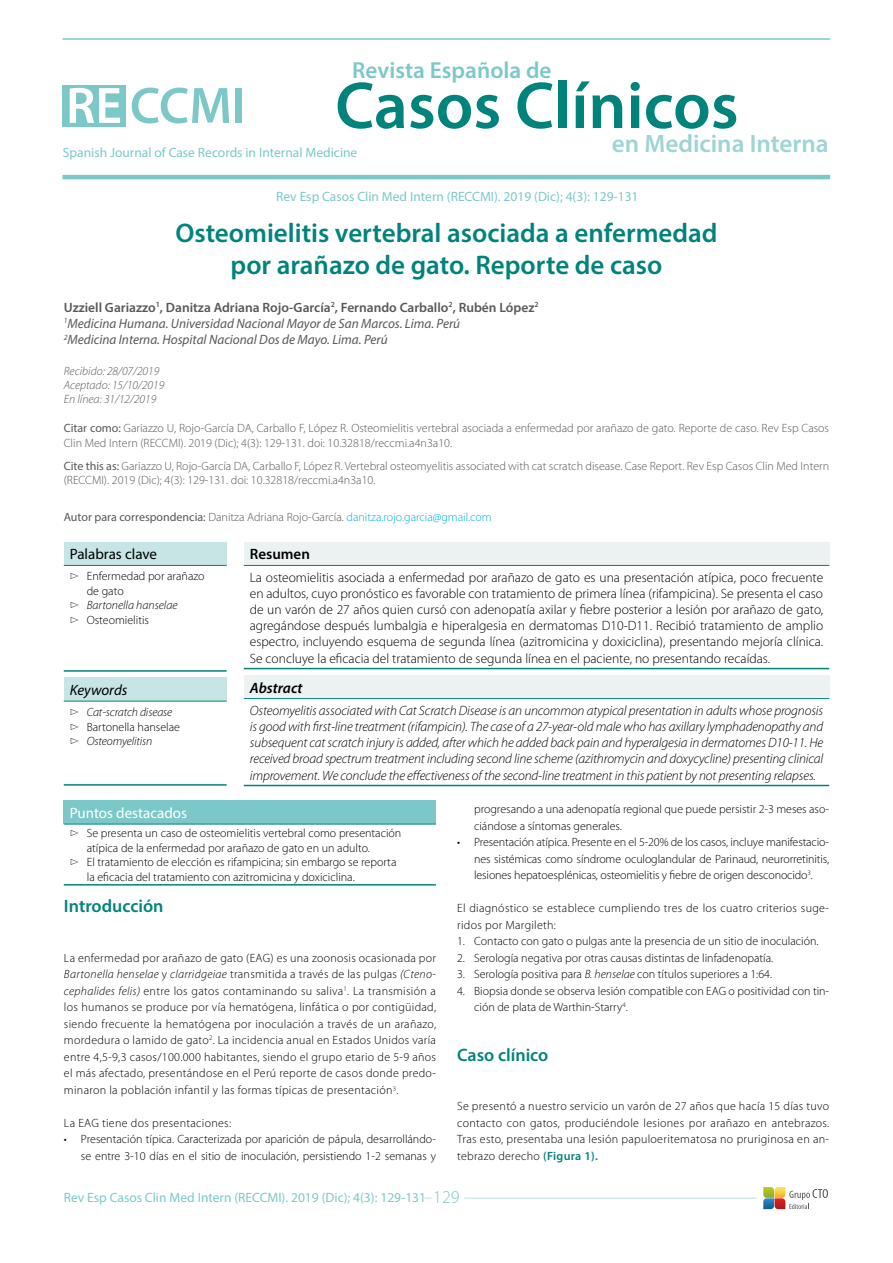
<style>
.page{position:relative;width:893px;height:1263px;background:#fff}
.page>*{position:absolute;margin:0;border:0;box-sizing:border-box;transform-origin:0 0}
.t1{font:600 66.75px "Myriad Pro";color:#00837b}
.t2{font:600 27px/32.4px "Myriad Pro";color:#00837b;text-align:center}
.t3{font:600 25.2px "Myriad Pro";color:#9dd4d4}
.t4{font:600 23.25px "Myriad Pro";color:#7cc8c9}
.t5{font:600 18px "Myriad Pro";color:#00837b}
.t6{font:15px "Myriad Pro";color:#fff}
.t7{font:15px "Myriad Pro";color:#000}
.t8{font:italic 15px "Myriad Pro";color:#000}
.t9{font:italic 600 15px "Myriad Pro";color:#000}
.t10{font:600 15px "Myriad Pro";color:#000}
.t11{font:300 13.5px/16.2px "Myriad Pro";color:#000;text-align:justify}
.t12{font:italic 300 13.5px/16.2px "Myriad Pro";letter-spacing:-.01em;color:#000;text-align:justify}
.t13{font:italic 13.5px/16.2px "Myriad Pro";color:#58585a}
.t14{font:13.5px "Myriad Pro";color:#7cc8c9}
.t15{font:300 12px/16.5px "Myriad Pro";color:#000;text-align:justify}
.t16{font:300 12px/14.4px "Myriad Pro";color:#58585a}
.t17{font:300 12px/16.5px "Myriad Pro";letter-spacing:.025em;color:#000}
.t18{font:300 12px "Myriad Pro";color:#00b0e6}
.t19{font:italic 300 12px/14.4px "Myriad Pro";letter-spacing:-.01em;color:#000}
.t20{font:italic 300 12px/14.4px "Myriad Pro";color:#58585a}
.s1{font-weight:600;font-style:normal}
.s2{font-weight:400}
.s3{font-weight:400;color:#58585a}
.s4{color:#58585a}
.s5{font-style:normal}
.s6{font-style:italic}
.s7{font-weight:600;color:#00837b}
.s8{font-weight:300;font-size:18px}
</style>
<div class="page">
<div style="left:63px;top:85px;width:63px;height:41px;background:#7cc8c9"></div>
<svg style="left:70px;top:88px;width:50px;height:35px"></svg>
<svg style="left:132px;top:88px;width:97px;height:35px"></svg>
<div style="left:236px;top:88px;width:6px;height:35px;background:#7cc8c9"></div>
<hr style="left:63px;top:38px;width:767px;height:2px;background:#7cc8c9">
<hr style="left:63px;top:175px;width:767px;height:4px;background:#7cc8c9">
<svg style="left:763px;top:1187px;width:65px;height:22px"></svg>
<hr style="left:464px;top:1198px;width:293px;height:1px;background:#b9dfdf">
<div style="left:64px;top:542px;width:163px;height:23px;background:#c6e5e4"></div>
<hr style="left:64px;top:670px;width:163px;height:2px;background:#00837b">
<hr style="left:64px;top:565px;width:163px;height:1px;background:#00837b">
<div style="left:64px;top:678px;width:163px;height:23px;background:#c6e5e4"></div>
<hr style="left:64px;top:784px;width:163px;height:2px;background:#00837b">
<hr style="left:64px;top:701px;width:163px;height:1px;background:#00837b">
<div style="left:244px;top:542px;width:585px;height:23px;background:#ebf2f1"></div>
<hr style="left:244px;top:668px;width:585px;height:1px;background:#00837b">
<hr style="left:244px;top:565px;width:585px;height:1px;background:#00837b">
<div style="left:244px;top:675px;width:585px;height:23px;background:#ebf2f1"></div>
<hr style="left:244px;top:785px;width:585px;height:1px;background:#00837b">
<hr style="left:244px;top:698px;width:585px;height:1px;background:#00837b">
<div style="left:64px;top:801px;width:372px;height:23px;background:#7cc8c9"></div>
<hr style="left:64px;top:824px;width:372px;height:1px;background:#00837b">
<hr style="left:64px;top:884px;width:372px;height:1px;background:#00837b">
<h3 class="t4" style="left:352px;top:56px;width:201px">Revista Española de</h3>
<h1 class="t1" style="left:335px;top:63px;width:405px">Casos Clínicos</h1>
<h3 class="t3" style="left:612px;top:127px;width:218px">en Medicina Interna</h3>
<p class="t14" style="left:63px;top:144px;width:296px">Spanish Journal of Case Records in Internal Medicine</p>
<p class="t14" style="left:276px;top:188px;width:364px">Rev Esp Casos Clin Med Intern (RECCMI). 2019 (Dic); 4(3): 129-131</p>
<h2 class="t2" style="left:175px;top:216px;width:544px">Osteomielitis vertebral asociada a enfermedad por arañazo de gato. Reporte de caso</h2>
<p class="t13" style="left:64px;top:299px;width:476px"><span class="s1">Uzziell Gariazzo</span><sup>1</sup><span class="s1">, Danitza Adriana Rojo-García</span><sup>2</sup><span class="s1">, Fernando Carballo</span><sup>2</sup><span class="s1">, Rubén López</span><sup>2<br></sup><sup>1</sup>Medicina Humana. Universidad Nacional Mayor de San Marcos. Lima. Perú<br><sup>2</sup>Medicina Interna. Hospital Nacional Dos de Mayo. Lima. Perú</p>
<p class="t20" style="left:64px;top:364px;width:102px">Recibido: 28/07/2019<br>Aceptado: 15/10/2019<br>En línea: 31/12/2019</p>
<p class="t16" style="left:64px;top:421px;width:767px"><span class="s2">Citar como:</span> Gariazzo U, Rojo-García DA, Carballo F, López R. Osteomielitis vertebral asociada a enfermedad por arañazo de gato. Reporte de caso. Rev Esp Casos<br>Clin Med Intern (RECCMI). 2019 (Dic); 4(3): 129-131. doi: 10.32818/reccmi.a4n3a10.</p>
<p class="t16" style="left:64px;top:459px;width:767px"><span class="s2">Cite this as:</span> Gariazzo U, Rojo-García DA, Carballo F, López R. Vertebral osteomyelitis associated with cat scratch disease. Case Report. Rev Esp Casos Clin Med Intern (RECCMI). 2019 (Dic); 4(3): 129-131. doi: 10.32818/reccmi.a4n3a10.</p>
<p class="t18" style="left:64px;top:511px;width:429px"><span class="s3">Autor para correspondencia:</span> <span class="s4">Danitza Adriana Rojo-García.</span> danitza.rojo.garcia@gmail.com</p>
<p class="t7" style="left:70px;top:545px;width:89px">Palabras clave</p>
<p class="t15" style="left:70px;top:568px;width:136px">▻ Enfermedad por arañazo</p>
<p class="t15" style="left:87px;top:583px;width:38px">de gato</p>
<p class="t19" style="left:70px;top:598px;width:109px">▻ Bartonella hanselae</p>
<p class="t15" style="left:70px;top:612px;width:81px">▻ Osteomielitis</p>
<p class="t8" style="left:70px;top:681px;width:59px">Keywords</p>
<p class="t19" style="left:70px;top:705px;width:112px">▻ Cat-scratch disease ▻ <span class="s5">Bartonella hanselae </span>▻ Osteomyelitisn</p>
<p class="t10" style="left:250px;top:545px;width:62px">Resumen</p>
<p class="t11" style="left:250px;top:569px;width:575px">La osteomielitis asociada a enfermedad por arañazo de gato es una presentación atípica, poco frecuente en adultos, cuyo pronóstico es favorable con tratamiento de primera línea (rifampicina). Se presenta el caso de un varón de 27 años quien cursó con adenopatía axilar y fiebre posterior a lesión por arañazo de gato, agregándose después lumbalgia e hiperalgesia en dermatomas D10-D11. Recibió tratamiento de amplio espectro, incluyendo esquema de segunda línea (azitromicina y doxiciclina), presentando mejoría clínica.<br>Se concluye la eficacia del tratamiento de segunda línea en el paciente, no presentando recaídas.</p>
<p class="t9" style="left:250px;top:678px;width:54px">Abstract</p>
<p class="t12" style="left:250px;top:702px;width:575px">Osteomyelitis associated with Cat Scratch Disease is an uncommon atypical presentation in adults whose prognosis is good with first-line treatment (rifampicin). The case of a 27-year-old male who has axillary lymphadenopathy and subsequent cat scratch injury is added, after which he added back pain and hyperalgesia in dermatomes D10-11. He received broad spectrum treatment including second line scheme (azithromycin and doxycycline) presenting clinical improvement. We conclude the effectiveness of the second-line treatment in this patient by not presenting relapses.</p>
<p class="t6" style="left:70px;top:804px;width:119px">Puntos destacados</p>
<p class="t15" style="left:70px;top:825px;width:333px">▻ Se presenta un caso de osteomielitis vertebral como presentación</p>
<p class="t15" style="left:87px;top:840px;width:285px">atípica de la enfermedad por arañazo de gato en un adulto.</p>
<p class="t15" style="left:70px;top:854px;width:328px">▻ El tratamiento de elección es rifampicina; sin embargo se reporta</p>
<p class="t15" style="left:87px;top:868px;width:269px">la eficacia del tratamiento con azitromicina y doxiciclina.</p>
<h3 class="t5" style="left:64px;top:895px;width:101px">Introducción</h3>
<p class="t15" style="left:64px;top:949px;width:374px">La enfermedad por arañazo de gato (EAG) es una zoonosis ocasionada por <span class="s6">Bartonella henselae</span> y <span class="s6">clarridgeiae</span> transmitida a través de las pulgas <span class="s6">(Cteno&shy;cephalides felis)</span> entre los gatos contaminando su saliva<sup>1</sup>. La transmisión a los humanos se produce por vía hematógena, linfática o por contigüidad, siendo frecuente la hematógena por inoculación a través de un arañazo, mordedura o lamido de gato<sup>2</sup>. La incidencia anual en Estados Unidos varía entre 4,5-9,3 casos/100.000 habitantes, siendo el grupo etario de 5-9 años el más afectado, presentándose en el Perú reporte de casos donde predo&shy;minaron la población infantil y las formas típicas de presentación<sup>3</sup>.</p>
<p class="t17" style="left:64px;top:1114px;width:169px">La EAG tiene dos presentaciones:</p>
<p class="t15" style="left:64px;top:1131px;width:374px;text-align:right">• Presentación típica. Caracterizada por aparición de pápula, desarrollándo&shy;se entre 3-10 días en el sitio de inoculación, persistiendo 1-2 semanas y</p>
<p class="t15" style="left:474px;top:801px;width:357px">progresando a una adenopatía regional que puede persistir 2-3 meses aso&shy;ciándose a síntomas generales.</p>
<p class="t15" style="left:474px;top:834px;width:357px;text-indent:-17px">• Presentación atípica. Presente en el 5-20% de los casos, incluye manifestacio&shy;nes sistémicas como síndrome oculoglandular de Parinaud, neurorretinitis, lesiones hepatoesplénicas, osteomielitis y fiebre de origen desconocido<sup>3</sup>.</p>
<p class="t17" style="left:457px;top:900px;width:374px">El diagnóstico se establece cumpliendo tres de los cuatro criterios suge&shy;ridos por Margileth:</p>
<p class="t15" style="left:457px;top:933px;width:363px">1. Contacto con gato o pulgas ante la presencia de un sitio de inoculación.</p>
<p class="t15" style="left:457px;top:949px;width:318px">2. Serología negativa por otras causas distintas de linfadenopatía.</p>
<p class="t15" style="left:457px;top:966px;width:317px">3. Serología positiva para <span class="s6">B. henselae</span> con títulos superiores a 1:64.</p>
<p class="t15" style="left:474px;top:982px;width:357px;text-indent:-17px">4. Biopsia donde se observa lesión compatible con EAG o positividad con tin&shy;ción de plata de Warthin-Starry<sup>4</sup>.</p>
<h3 class="t5" style="left:457px;top:1043px;width:93px">Caso clínico</h3>
<p class="t15" style="left:457px;top:1098px;width:374px">Se presentó a nuestro servicio un varón de 27 años que hacía 15 días tuvo contacto con gatos, produciéndole lesiones por arañazo en antebrazos.<br>Tras esto, presentaba una lesión papuloeritematosa no pruriginosa en an&shy;tebrazo derecho <span class="s7">(Figura 1).</span></p>
<p class="t14" style="left:64px;top:1189px;width:397px">Rev Esp Casos Clin Med Intern (RECCMI). 2019 (Dic); 4(3): 129-131 <span class="s8">129</span></p>
</div>
